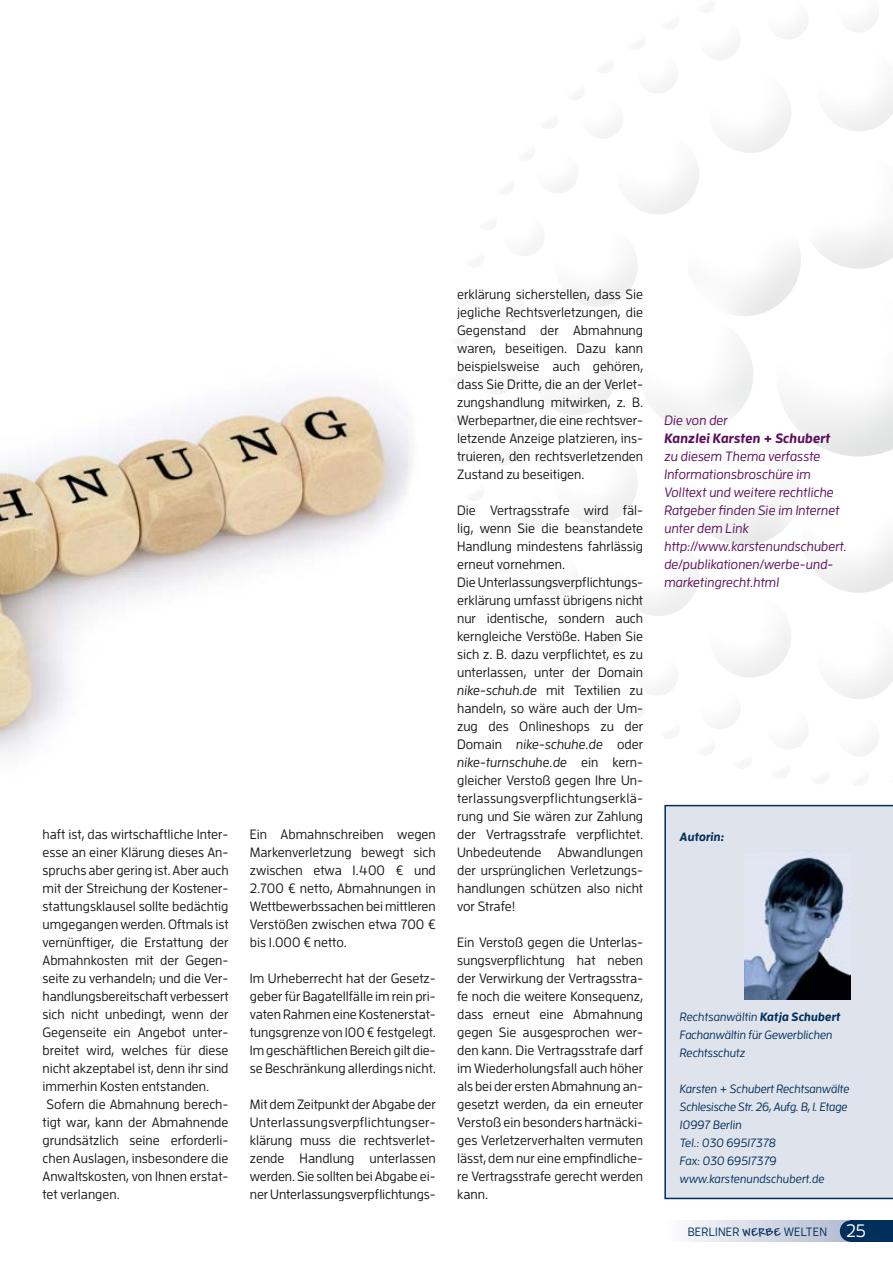
<style>
.page{position:relative;width:893px;height:1263px;background:#fff}
.page>*{position:absolute;margin:0;border:0;box-sizing:border-box;transform-origin:0 0}
.t1{font:500 13.5px/18px "Enzo OT";color:#1a171c;text-align:justify}
.t2{font:italic 500 13.5px/18px "Enzo OT";color:#5c0e5b}
.t3{font:italic 700 13.5px "Enzo OT";color:#5c0e5b}
.t4{font:italic 500 12px/18px "Enzo OT";letter-spacing:-.01em;color:#002f5c}
.t5{font:500 12px "Enzo OT";letter-spacing:.02em;color:#002f5c}
.t6{font:italic 700 12px "Enzo OT";color:#002f5c}
.s1{font-style:italic}
.s2{font-weight:700}
.s3{font-family:"Andy";font-weight:700}
.s4{font-size:18px;color:#fff}
</style>
<div class="page">
<div style="left:664px;top:805px;width:229px;height:394px;background:#dfe3ec"></div>
<div style="left:664px;top:1220px;width:186px;height:22px;background:linear-gradient(to right,#fff,#b1bad0)"></div>
<div style="left:840px;top:1220px;width:21px;height:22px;background:#002f5c;border-radius:50%"></div>
<div style="left:850px;top:1220px;width:43px;height:22px;background:#002f5c"></div>
<img style="left:744px;top:850px;width:106px;height:149px">
<img style="left:0;top:390px;width:413px;height:363px">
<p class="t1" style="left:43px;top:825px;width:188px">haft ist, das wirtschaftliche Inter-</p>
<p class="t1" style="left:43px;top:843px;width:188px">esse an einer Klärung dieses An-</p>
<p class="t1" style="left:43px;top:861px;width:188px">spruchs aber gering ist. Aber auch</p>
<p class="t1" style="left:43px;top:879px;width:188px">mit der Streichung der Kostener-</p>
<p class="t1" style="left:43px;top:897px;width:188px">stattungsklausel sollte bedächtig</p>
<p class="t1" style="left:43px;top:915px;width:188px">umgegangen werden. Oftmals ist</p>
<p class="t1" style="left:43px;top:933px;width:188px">vernünftiger, die Erstattung der</p>
<p class="t1" style="left:43px;top:951px;width:188px">Abmahnkosten mit der Gegen-</p>
<p class="t1" style="left:43px;top:969px;width:188px">seite zu verhandeln; und die Ver-</p>
<p class="t1" style="left:43px;top:987px;width:188px">handlungsbereitschaft verbessert</p>
<p class="t1" style="left:43px;top:1005px;width:188px">sich nicht unbedingt, wenn der</p>
<p class="t1" style="left:43px;top:1023px;width:188px">Gegenseite ein Angebot unter-</p>
<p class="t1" style="left:43px;top:1041px;width:188px">breitet wird, welches für diese</p>
<p class="t1" style="left:43px;top:1059px;width:188px">nicht akzeptabel ist, denn ihr sind</p>
<p class="t1" style="left:43px;top:1077px;width:168px">immerhin Kosten entstanden.</p>
<p class="t1" style="left:47px;top:1095px;width:183px">Sofern die Abmahnung berech-</p>
<p class="t1" style="left:43px;top:1113px;width:188px">tigt war, kann der Abmahnende</p>
<p class="t1" style="left:43px;top:1131px;width:188px">grundsätzlich seine erforderli-</p>
<p class="t1" style="left:43px;top:1149px;width:188px">chen Auslagen, insbesondere die</p>
<p class="t1" style="left:43px;top:1167px;width:188px">Anwaltskosten, von Ihnen erstat-</p>
<p class="t1" style="left:43px;top:1185px;width:79px">tet verlangen.</p>
<p class="t1" style="left:250px;top:825px;width:188px">Ein Abmahnschreiben wegen Markenverletzung bewegt sich zwischen etwa 1.400 € und 2.700 € netto, Abmahnungen in Wettbewerbssachen bei mittleren Verstößen zwischen etwa 700 € bis 1.000 € netto.</p>
<p class="t1" style="left:250px;top:969px;width:188px">Im Urheberrecht hat der Gesetz&shy;geber für Bagatellfälle im rein pri&shy;vaten Rahmen eine Kostenerstat&shy;tungsgrenze von 100 € festgelegt.<br>Im geschäftlichen Bereich gilt die&shy;se Beschränkung allerdings nicht.</p>
<p class="t1" style="left:250px;top:1095px;width:188px">Mit dem Zeitpunkt der Abgabe der Unterlassungsverpflichtungser&shy;klärung muss die rechtsverlet&shy;zende Handlung unterlassen werden. Sie sollten bei Abgabe ei&shy;ner Unterlassungsverpflichtungs-</p>
<p class="t1" style="left:457px;top:285px;width:188px">erklärung sicherstellen, dass Sie jegliche Rechtsverletzungen, die Gegenstand der Abmahnung waren, beseitigen. Dazu kann beispielsweise auch gehören, dass Sie Dritte, die an der Verlet&shy;zungshandlung mitwirken, z. B.<br>Werbepartner, die eine rechtsver&shy;letzende Anzeige platzieren, ins&shy;truieren, den rechtsverletzenden Zustand zu beseitigen.</p>
<p class="t1" style="left:457px;top:501px;width:188px;text-align:left">Die Vertragsstrafe wird fäl&shy;lig, wenn Sie die beanstandete<br>Handlung mindestens fahrlässig erneut vornehmen.<br>Die Unterlassungsverpflichtungs&shy;erklärung umfasst übrigens nicht nur identische, sondern auch kerngleiche Verstöße. Haben Sie sich z. B. dazu verpflichtet, es zu unterlassen, unter der Domain <span class="s1">nike-schuh.de</span> mit Textilien zu handeln, so wäre auch der Um&shy;zug des Onlineshops zu der<br>Domain <span class="s1">nike-schuhe.de</span> oder <span class="s1">nike-turnschuhe.de</span> ein kern&shy;gleicher Verstoß gegen Ihre Un&shy;terlassungsverpflichtungserklä&shy;rung und Sie wären zur Zahlung der Vertragsstrafe verpflichtet.<br>Unbedeutende Abwandlungen der ursprünglichen Verletzungs&shy;handlungen schützen also nicht vor Strafe!</p>
<p class="t1" style="left:457px;top:933px;width:188px">Ein Verstoß gegen die Unterlas&shy;sungsverpflichtung hat neben der Verwirkung der Vertragsstra&shy;fe noch die weitere Konsequenz, dass erneut eine Abmahnung gegen Sie ausgesprochen wer&shy;den kann. Die Vertragsstrafe darf im Wiederholungsfall auch höher als bei der ersten Abmahnung an&shy;gesetzt werden, da ein erneuter Verstoß ein besonders hartnäcki&shy;ges Verletzerverhalten vermuten lässt, dem nur eine empfindliche&shy;re Vertragsstrafe gerecht werden kann.</p>
<p class="t2" style="left:664px;top:411px;width:65px">Die von der</p>
<p class="t3" style="left:664px;top:430px;width:168px">Kanzlei Karsten + Schubert</p>
<p class="t2" style="left:664px;top:447px;width:184px">zu diesem Thema verfasste<br>Informationsbroschüre im<br>Volltext und weitere rechtliche<br>Ratgeber finden Sie im Internet unter dem Link http://www.karstenundschubert. de/publikationen/werbe-und&shy;marketingrecht.html</p>
<p class="t6" style="left:680px;top:829px;width:46px">Autorin:</p>
<p class="t4" style="left:680px;top:1007px;width:162px">Rechtsanwältin <span class="s2">Katja Schubert<br></span>Fachanwältin für Gewerblichen<br>Rechtsschutz</p>
<p class="t4" style="left:680px;top:1079px;width:171px">Karsten + Schubert Rechtsanwälte<br>Schlesische Str. 26, Aufg. B, 1. Etage<br>10997 Berlin<br>Tel.: 030 69517378<br>Fax: 030 69517379 www.karstenundschubert.de</p>
<p class="t5" style="left:688px;top:1225px;width:180px">BERLINER <span class="s3">WERBE</span> WELTEN <span class="s4">25</span></p>
</div>
